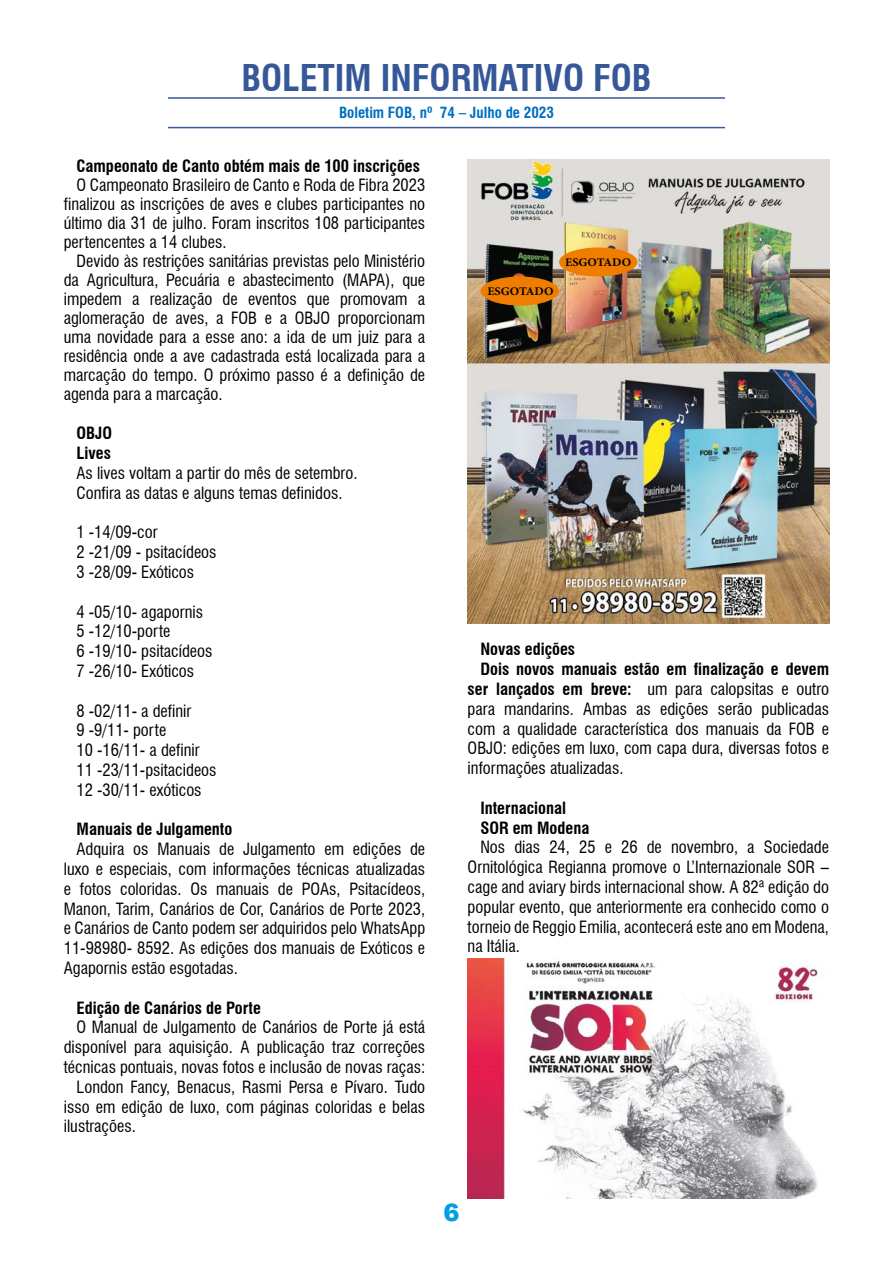
<style>
.page{position:relative;width:893px;height:1263px;background:#fff}
.page>*{position:absolute;margin:0;border:0;box-sizing:border-box;transform-origin:0 0}
.t1{font:700 condensed 36px "Swiss 721 BT";color:#365899}
.t2{font:900 24px "Arial";color:#009fe3}
.t3{font:condensed 16.5px/19.8px "Swiss 721 BT";color:#000;text-align:justify}
.t4{font:700 condensed 16.5px/19.8px "Swiss 721 BT";color:#000}
.t5{font:700 condensed 15px "Swiss 721 BT";color:#0070c0}
.t6{font:700 11.7px "Minion Pro";color:#000;scale:1.05 1}
.s1{font-weight:700}
</style>
<div class="page">
<hr style="left:168px;top:97px;width:557px;height:2px;background:#365899">
<hr style="left:168px;top:127px;width:557px;height:1px;background:#365899">
<img style="left:468px;top:159px;width:361px;height:464px">
<div style="left:481px;top:276px;width:78px;height:29px;background:#ef7d00;border-radius:50%"></div>
<div style="left:559px;top:247px;width:78px;height:29px;background:#ef7d00;border-radius:50%"></div>
<img style="left:468px;top:959px;width:357px;height:239px">
<h1 class="t1" style="left:241px;top:56px;width:412px">BOLETIM INFORMATIVO FOB</h1>
<p class="t5" style="left:339px;top:103px;width:216px">Boletim FOB, nº 74 – Julho de 2023</p>
<p class="t4" style="left:77px;top:156px;width:345px">Campeonato de Canto obtém mais de 100 inscrições</p>
<p class="t3" style="left:64px;top:176px;width:363px;line-height:18.9px;text-indent:13px">O Campeonato Brasileiro de Canto e Roda de Fibra 2023 finalizou as inscrições de aves e clubes participantes no último dia 31 de julho. Foram inscritos 108 participantes pertencentes a 14 clubes.</p>
<p class="t3" style="left:64px;top:251px;width:363px;line-height:18.9px;text-indent:13px">Devido às restrições sanitárias previstas pelo Ministério da Agricultura, Pecuária e abastecimento (MAPA), que impedem a realização de eventos que promovam a aglomeração de aves, a FOB e a OBJO proporcionam uma novidade para a esse ano: a ida de um juiz para a residência onde a ave cadastrada está localizada para a marcação do tempo. O próximo passo é a definição de agenda para a marcação.</p>
<p class="t4" style="left:77px;top:423px;width:37px">OBJO<br>Lives</p>
<p class="t3" style="left:77px;top:463px;width:282px">As lives voltam a partir do mês de setembro.<br>Confira as datas e alguns temas definidos.</p>
<p class="t3" style="left:77px;top:522px;width:142px;text-align:left">1 -14/09-cor<br>2 -21/09 - psitacídeos<br>3 -28/09- Exóticos</p>
<p class="t3" style="left:77px;top:602px;width:137px;text-align:left">4 -05/10- agapornis<br>5 -12/10-porte<br>6 -19/10- psitacídeos<br>7 -26/10- Exóticos</p>
<p class="t3" style="left:77px;top:701px;width:142px;text-align:left">8 -02/11- a definir<br>9 -9/11- porte<br>10 -16/11- a definir<br>11 -23/11-psitacideos<br>12 -30/11- exóticos</p>
<p class="t4" style="left:77px;top:819px;width:157px">Manuais de Julgamento</p>
<p class="t3" style="left:64px;top:839px;width:363px;text-indent:13px">Adquira os Manuais de Julgamento em edições de luxo e especiais, com informações técnicas atualizadas e fotos coloridas. Os manuais de POAs, Psitacídeos, Manon, Tarim, Canários de Cor, Canários de Porte 2023, e Canários de Canto podem ser adquiridos pelo WhatsApp 11-98980- 8592. As edições dos manuais de Exóticos e Agapornis estão esgotadas.</p>
<p class="t4" style="left:77px;top:998px;width:186px">Edição de Canários de Porte</p>
<p class="t3" style="left:77px;top:1017px;width:350px">O Manual de Julgamento de Canários de Porte já está</p>
<p class="t3" style="left:64px;top:1037px;width:363px">disponível para aquisição. A publicação traz correções</p>
<p class="t3" style="left:64px;top:1057px;width:363px">técnicas pontuais, novas fotos e inclusão de novas raças:</p>
<p class="t3" style="left:77px;top:1077px;width:350px">London Fancy, Benacus, Rasmi Persa e Pívaro. Tudo</p>
<p class="t3" style="left:64px;top:1097px;width:363px">isso em edição de luxo, com páginas coloridas e belas</p>
<p class="t3" style="left:64px;top:1116px;width:74px">ilustrações.</p>
<p class="t6" style="left:487px;top:283px;width:65px">ESGOTADO</p>
<p class="t6" style="left:565px;top:254px;width:65px">ESGOTADO</p>
<p class="t4" style="left:480px;top:639px;width:96px">Novas edições</p>
<p class="t4" style="left:480px;top:659px;width:350px">Dois novos manuais estão em finalização e devem</p>
<p class="t3" style="left:468px;top:679px;width:363px"><span class="s1">ser lançados em breve:</span> um para calopsitas e outro</p>
<p class="t3" style="left:468px;top:699px;width:363px">para mandarins. Ambas as edições serão publicadas</p>
<p class="t3" style="left:468px;top:719px;width:363px">com a qualidade característica dos manuais da FOB e</p>
<p class="t3" style="left:468px;top:738px;width:363px">OBJO: edições em luxo, com capa dura, diversas fotos e</p>
<p class="t3" style="left:468px;top:758px;width:157px">informações atualizadas.</p>
<p class="t4" style="left:480px;top:798px;width:110px">Internacional<br>SOR em Modena</p>
<p class="t3" style="left:468px;top:837px;width:363px;text-indent:13px">Nos dias 24, 25 e 26 de novembro, a Sociedade Ornitológica Regianna promove o L’Internazionale SOR – cage and aviary birds internacional show. A 82ª edição do popular evento, que anteriormente era conhecido como o torneio de Reggio Emilia, acontecerá este ano em Modena, na Itália.</p>
<h2 class="t2" style="left:443px;top:1194px;width:18px">6</h2>
</div>
